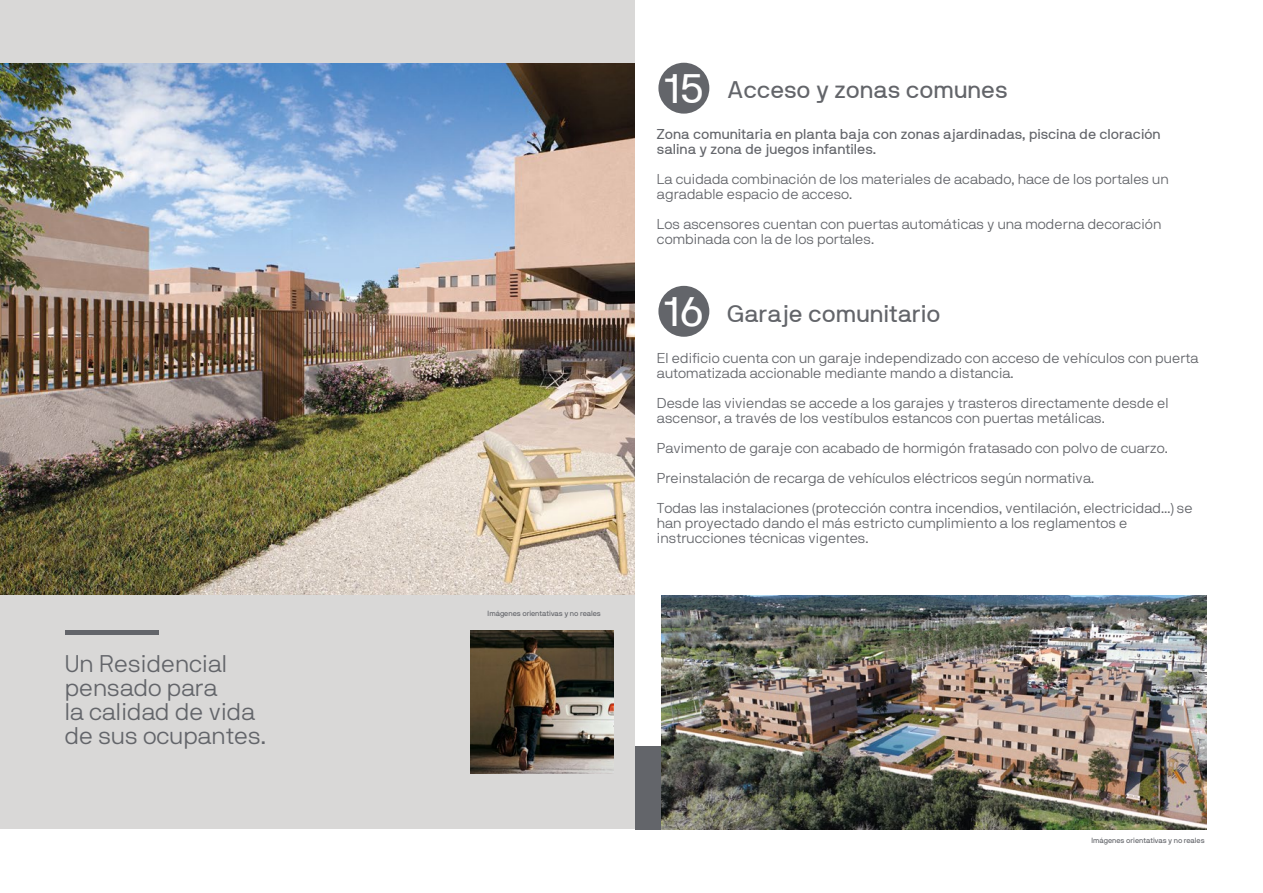
<style>
.page{position:relative;width:1263px;height:893px;background:#fff}
.page>*{position:absolute;margin:0;border:0;box-sizing:border-box;transform-origin:0 0}
.t1{font:300 24px/24px "NB International Pro";color:#63656a}
.t2{font:24px "NB International Regular Webfont";color:#63656a}
.t3{font:300 14.25px/15px "NB International Pro";color:#63656a}
.t4{font:14.25px/15px "NB International Regular Webfont";color:#63656a}
.t5{font:7.5px "NB International Pro";color:#63656a}
.s1{font-size:41.1px;color:#fff}
</style>
<div class="page">
<div style="left:0;top:0;width:634px;height:828px;background:#d9d8d7"></div>
<div style="left:658px;top:63px;width:51px;height:51px;background:#63656a;border-radius:50%"></div>
<div style="left:658px;top:286px;width:51px;height:51px;background:#63656a;border-radius:50%"></div>
<img style="left:0;top:63px;width:635px;height:532px">
<div style="left:66px;top:630px;width:93px;height:5px;background:#63656a"></div>
<img style="left:471px;top:631px;width:143px;height:143px">
<div style="left:635px;top:746px;width:571px;height:83px;background:#63656a"></div>
<img style="left:661px;top:596px;width:545px;height:233px">
<h1 class="t1" style="left:65px;top:652px;width:203px">Un Residencial pensado para<br>la calidad de vida de sus ocupantes.</h1>
<p class="t5" style="left:488px;top:609px;width:115px">Imágenes orientativas y no reales</p>
<h1 class="t2" style="left:665px;top:77px;width:344px"><span class="s1">15</span> Acceso y zonas comunes</h1>
<p class="t4" style="left:657px;top:127px;width:505px">Zona comunitaria en planta baja con zonas ajardinadas, piscina de cloración salina y zona de juegos infantiles.</p>
<p class="t3" style="left:657px;top:172px;width:513px">La cuidada combinación de los materiales de acabado, hace de los portales un agradable espacio de acceso.</p>
<p class="t3" style="left:657px;top:217px;width:506px">Los ascensores cuentan con puertas automáticas y una moderna decoración combinada con la de los portales.</p>
<h1 class="t2" style="left:665px;top:300px;width:278px"><span class="s1">16</span> Garaje comunitario</h1>
<p class="t3" style="left:657px;top:350px;width:543px">El edificio cuenta con un garaje independizado con acceso de vehículos con puerta automatizada accionable mediante mando a distancia.</p>
<p class="t3" style="left:657px;top:395px;width:513px">Desde las viviendas se accede a los garajes y trasteros directamente desde el ascensor, a través de los vestíbulos estancos con puertas metálicas.</p>
<p class="t3" style="left:657px;top:433px;width:537px;line-height:30px">Pavimento de garaje con acabado de hormigón fratasado con polvo de cuarzo.<br>Preinstalación de recarga de vehículos eléctricos según normativa.<br>Todas las instalaciones (protección contra incendios, ventilación, electricidad…) se</p>
<p class="t3" style="left:657px;top:515px;width:472px">han proyectado dando el más estricto cumplimiento a los reglamentos e instrucciones técnicas vigentes.</p>
<p class="t5" style="left:1091px;top:836px;width:115px">Imágenes orientativas y no reales</p>
</div>
